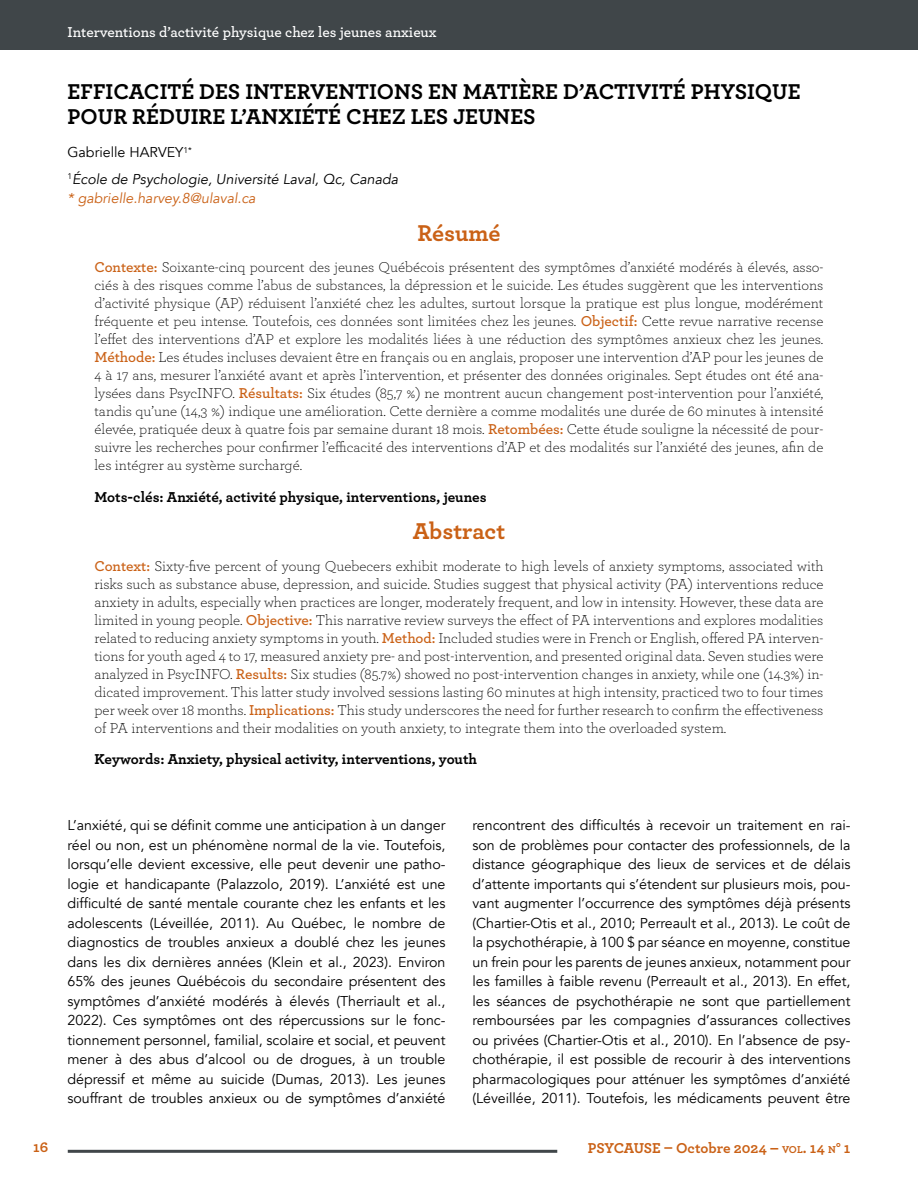
<style>
.page{position:relative;width:918px;height:1188px;background:#fff}
.page>*{position:absolute;margin:0;border:0;box-sizing:border-box;transform-origin:0 0}
.Titre_résumé{font:700 24px "Archer";letter-spacing:-.005em;color:#ca6116}
.titre{font:700 22.5px/25.5px "Archer";color:#000}
.abstract{font:300 15px/18px "Archer";color:#000;text-align:justify}
.mots_clés{font:700 15px "Archer";color:#000}
.Entête{font:600 15px "Archer";color:#fff}
.t1{font:700 15px "Archer";color:#ca6116}
.texte{font:14.25px/19.5px "Avenir";letter-spacing:-.005em;color:#000;text-align:justify}
.lieu{font:italic 14.25px "Avenir";color:#000}
.courriel{font:italic 14.25px "Avenir";color:#ca6116}
.auteurs{font:14.25px "Avenir";color:#000}
.s1{font-weight:600;color:#ca6116}
.s2{font-size:10.5px}
.s3{font-style:inherit}
</style>
<div class="page">
<hr style="left:68px;top:1150px;width:489px;height:3px;background:#404649">
<div style="left:0;top:0;width:918px;height:50px;background:#404649"></div>
<p class="Entête" style="left:68px;top:21px;width:371px">Interventions d’activité physique chez les jeunes anxieux</p>
<p class="titre" style="left:68px;top:77px;width:735px">EFFICACITÉ DES INTERVENTIONS EN MATIÈRE D’ACTIVITÉ PHYSIQUE<br>POUR RÉDUIRE L’ANXIÉTÉ CHEZ LES JEUNES</p>
<p class="auteurs" style="left:68px;top:144px;width:126px">Gabrielle HARVEY<sup>1*</sup></p>
<p class="lieu" style="left:68px;top:170px;width:332px"><sup>1</sup>École de Psychologie, Université Laval, Qc, Canada</p>
<p class="courriel" style="left:68px;top:190px;width:190px">* gabrielle.harvey.8@ulaval.ca</p>
<p class="Titre_résumé" style="left:417px;top:214px;width:85px">Résumé</p>
<p class="abstract" style="left:94px;top:258px;width:731px"><span class="s1">Contexte:</span> Soixante-cinq pourcent des jeunes Québécois présentent des symptômes d’anxiété modérés à élevés, asso&shy;ciés à des risques comme l’abus de substances, la dépression et le suicide. Les études suggèrent que les interventions d’activité physique (AP) réduisent l’anxiété chez les adultes, surtout lorsque la pratique est plus longue, modérément fréquente et peu intense. Toutefois, ces données sont limitées chez les jeunes. <span class="s1">Objectif:</span> Cette revue narrative recense l’effet des interventions d’AP et explore les modalités liées à une réduction des symptômes anxieux chez les jeunes.<br><span class="s1">Méthode:</span> Les études incluses devaient être en français ou en anglais, proposer une intervention d’AP pour les jeunes de 4 à 17 ans, mesurer l’anxiété avant et après l’intervention, et présenter des données originales. Sept études ont été ana&shy;lysées dans PsycINFO. <span class="s1">Résultats:</span> Six études (85,7 %) ne montrent aucun changement post-intervention pour l’anxiété, tandis qu’une (14,3 %) indique une amélioration. Cette dernière a comme modalités une durée de 60 minutes à intensité élevée, pratiquée deux à quatre fois par semaine durant 18 mois. <span class="s1">Retombées:</span> Cette étude souligne la nécessité de pour&shy;suivre les recherches pour confirmer l’efficacité des interventions d’AP et des modalités sur l’anxiété des jeunes, afin de les intégrer au système surchargé.</p>
<p class="mots_clés" style="left:94px;top:485px;width:394px">Mots-clés: Anxiété, activité physique, interventions, jeunes</p>
<p class="Titre_résumé" style="left:413px;top:512px;width:94px">Abstract</p>
<p class="abstract" style="left:94px;top:556px;width:731px"><span class="s1">Context:</span> Sixty-five percent of young Quebecers exhibit moderate to high levels of anxiety symptoms, associated with risks such as substance abuse, depression, and suicide. Studies suggest that physical activity (PA) interventions reduce anxiety in adults, especially when practices are longer, moderately frequent, and low in intensity. However, these data are limited in young people. <span class="s1">Objective:</span> This narrative review surveys the effect of PA interventions and explores modalities related to reducing anxiety symptoms in youth. <span class="s1">Method:</span> Included studies were in French or English, offered PA interven&shy;tions for youth aged 4 to 17, measured anxiety pre- and post-intervention, and presented original data. Seven studies were analyzed in PsycINFO. <span class="s1">Results:</span> Six studies (85.7%) showed no post-intervention changes in anxiety, while one (14.3%) in&shy;dicated improvement. This latter study involved sessions lasting 60 minutes at high intensity, practiced two to four times per week over 18 months. <span class="s1">Implications:</span> This study underscores the need for further research to confirm the effectiveness of PA interventions and their modalities on youth anxiety, to integrate them into the overloaded system.</p>
<p class="mots_clés" style="left:94px;top:747px;width:384px">Keywords: Anxiety, physical activity, interventions, youth</p>
<p class="texte" style="left:68px;top:816px;width:380px">L’anxiété, qui se définit comme une anticipation à un danger réel ou non, est un phénomène normal de la vie. Toutefois, lorsqu’elle devient excessive, elle peut devenir une patho&shy;logie et handicapante (Palazzolo, 2019). L’anxiété est une difficulté de santé mentale courante chez les enfants et les adolescents (Léveillée, 2011). Au Québec, le nombre de diagnostics de troubles anxieux a doublé chez les jeunes dans les dix dernières années (Klein et al., 2023). Environ 65% des jeunes Québécois du secondaire présentent des symptômes d’anxiété modérés à élevés (Therriault et al., 2022). Ces symptômes ont des répercussions sur le fonc&shy;tionnement personnel, familial, scolaire et social, et peuvent mener à des abus d’alcool ou de drogues, à un trouble dépressif et même au suicide (Dumas, 2013). Les jeunes souffrant de troubles anxieux ou de symptômes d’anxiété</p>
<p class="texte" style="left:472px;top:816px;width:380px">rencontrent des difficultés à recevoir un traitement en rai&shy;son de problèmes pour contacter des professionnels, de la distance géographique des lieux de services et de délais d’attente importants qui s’étendent sur plusieurs mois, pou&shy;vant augmenter l’occurrence des symptômes déjà présents (Chartier-Otis et al., 2010; Perreault et al., 2013). Le coût de la psychothérapie, à 100 $ par séance en moyenne, constitue un frein pour les parents de jeunes anxieux, notamment pour les familles à faible revenu (Perreault et al., 2013). En effet, les séances de psychothérapie ne sont que partiellement remboursées par les compagnies d’assurances collectives ou privées (Chartier-Otis et al., 2010). En l’absence de psy&shy;chothérapie, il est possible de recourir à des interventions pharmacologiques pour atténuer les symptômes d’anxiété (Léveillée, 2011). Toutefois, les médicaments peuvent être</p>
<p class="t1" style="left:33px;top:1136px;width:17px">16</p>
<p class="t1" style="left:588px;top:1137px;width:264px">PSYCAUSE – Octobre 2024 – <span class="s2">VOL</span><span class="s3">. 14</span> <span class="s2">N</span><span class="s3">° 1</span></p>
</div>
